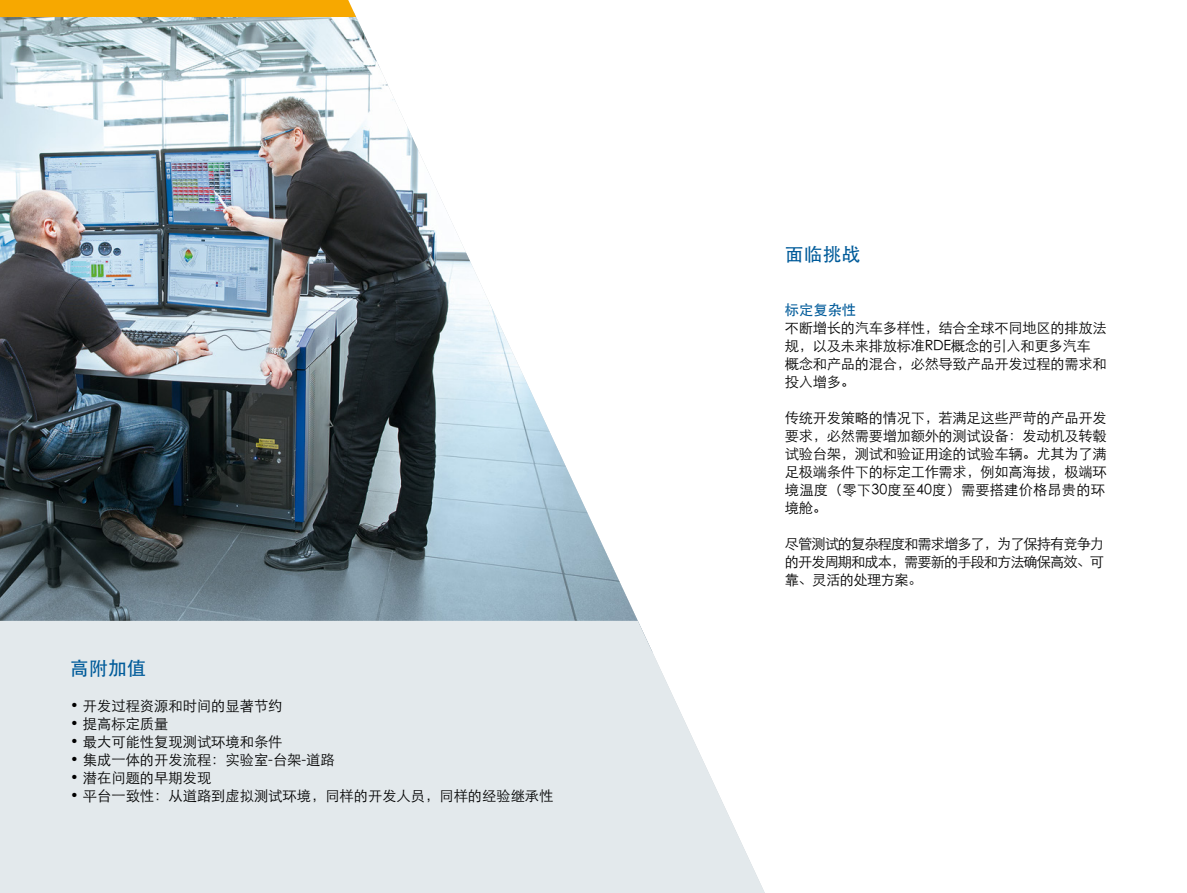
<style>
.page{position:relative;width:1187px;height:893px;background:#fff}
.page>*{position:absolute;margin:0;border:0;box-sizing:border-box;transform-origin:0 0}
.t1{font:18.75px "ST Heiti";letter-spacing:.01em;color:#005b9a}
.t2{font:14.25px/18px "ST Xihei";letter-spacing:-.02em;color:#000;text-align:justify}
.t3{font:14.25px "ST Xihei";color:#000}
.t4{font:14.25px "ST Heiti";color:#005b9a}
.s1{font-family:"ST Heiti"}
</style>
<div class="page">
<img style="left:0;top:17px;width:638px;height:604px">
<div style="left:0;top:0;width:356px;height:17px;background:#f7a800"></div>
<svg style="left:0;top:621px;width:764px;height:272px;background:#e5eaed"></svg>
<h1 class="t1" style="left:70px;top:659px;width:77px">高附加值</h1>
<p class="t3" style="left:70px;top:699px;width:214px">• 开发过程资源和时间的显著节约</p>
<p class="t2" style="left:70px;top:715px;width:100px">• 提高标定质量</p>
<p class="t3" style="left:70px;top:735px;width:214px">• 最大可能性复现测试环境和条件</p>
<p class="t3" style="left:70px;top:753px;width:266px">• 集成一体的开发流程：实验室-台架-道路</p>
<p class="t3" style="left:70px;top:771px;width:143px">• 潜在问题的早期发现</p>
<p class="t3" style="left:70px;top:789px;width:485px">• 平台一致性：从道路到虚拟测试环境，同样的开发人员，同样的经验继承性</p>
<h1 class="t1" style="left:784px;top:245px;width:77px">面临挑战</h1>
<p class="t4" style="left:784px;top:303px;width:73px">标定复杂性</p>
<p class="t2" style="left:784px;top:319px;width:323px;text-align:left">不断增长的汽车多样性，结合全球不同地区的排放法规，以及未来排放标准RDE概念的引入和更多汽车概念和产品的混合，必然导致产品开发过程的需求和投入增多。</p>
<p class="t2" style="left:784px;top:409px;width:323px">传统开发策略的情况下，若满足这些严苛的产品开发要求，必然需要增加额外的测试设备：发动机及转毂试验台架，测试和验证用途的试验车辆。尤其为了满足极端条件下的标定工作需求，例如高海拔，极端环境温度（零下30度至40度）需要搭建价格昂贵的环境舱。</p>
<p class="t2" style="left:784px;top:535px;width:321px">尽管测试的复杂程度和需求增多了，为了保持有竞争力的开发周期和成本，需要新的手段和方法确保高效、可靠、灵活的处理方案<span class="s1">。</span></p>
</div>
